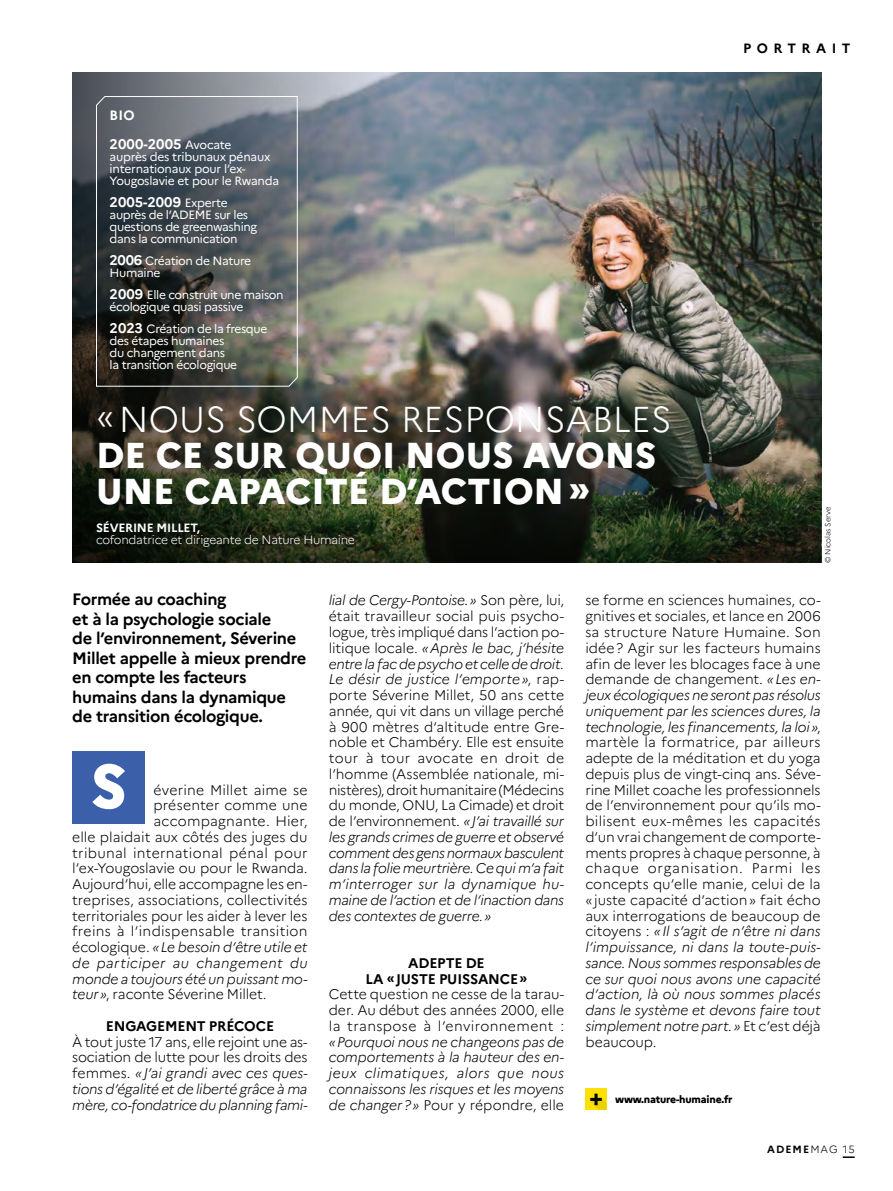
<style>
.page{position:relative;width:893px;height:1191px;background:#fff}
.page>*{position:absolute;margin:0;border:0;box-sizing:border-box;transform-origin:0 0}
.t1{font:800 61.5px "Marianne";color:#fff}
.t2{font:800 36px/36px "Marianne";color:#fff}
.t3{font:300 36px "Marianne";color:#fff}
.t4{font:700 16.5px/19.5px "Marianne";letter-spacing:-.02em;color:#000}
.t5{font:300 13.95px/15.8px "Marianne";letter-spacing:-.005em;color:#000;text-align:justify}
.t6{font:italic 300 13.95px/15.8px "Marianne";letter-spacing:-.015em;color:#000;text-align:justify}
.t7{font:300 13.95px "Marianne";letter-spacing:.02em;color:#000}
.t8{font:700 13.95px/15.8px "Marianne";letter-spacing:-.01em;color:#000;text-align:center}
.t9{font:300 13.95px "Marianne";letter-spacing:.015em;color:#000}
.t10{font:700 13.95px "Marianne";color:#fff}
.t11{font:italic 300 13.95px "Marianne";letter-spacing:.035em;color:#000}
.t12{font:700 13.5px "Marianne";letter-spacing:.4em;color:#000}
.t13{font:700 13.5px "Marianne";color:#fff}
.t14{font:12px/12px "Marianne";letter-spacing:-.03em;color:#fff}
.t15{font:300 12px "Marianne";letter-spacing:-.02em;color:#fff}
.t16{font:700 12px "Marianne";letter-spacing:-.02em;color:#fff}
.t17{font:800 10.5px "Marianne";letter-spacing:-.02em;color:#000}
.t18{font:700 10.5px "Marianne";letter-spacing:.1em;color:#000}
.t19{font:300 7.5px "Marianne";letter-spacing:-.01em;color:#000}
.s1{font-weight:400;font-size:12px}
.s2{font-weight:700;font-size:13.95px}
.s3{font-style:normal}
.s4{font-style:italic}
.s5{font-weight:300}
</style>
<div class="page">
<img style="left:405px;top:72px;width:416px;height:377px">
<svg style="left:405px;top:449px;width:416px;height:114px;background:#242a1d"></svg>
<svg style="left:843px;top:1156px;width:12px;height:2px"></svg>
<img style="left:72px;top:72px;width:333px;height:491px">
<div style="left:73px;top:751px;width:72px;height:73px;background:#3b5fa9"></div>
<svg style="left:96px;top:95px;width:202px;height:292px;background:#4e5254"></svg>
<div style="left:585px;top:1088px;width:22px;height:22px;background:#ffe000"></div>
<svg style="left:590px;top:1093px;width:17px;height:17px"></svg>
<p class="t13" style="left:110px;top:107px;width:27px">BIO</p>
<p class="t10" style="left:110px;top:136px;width:123px">2000-2005 <span class="s1">Avocate</span></p>
<p class="t14" style="left:110px;top:151px;width:171px">auprès des tribunaux pénaux internationaux pour l’ex-<br>Yougoslavie et pour le Rwanda</p>
<p class="t10" style="left:110px;top:194px;width:119px">2005-2009 <span class="s1">Experte</span></p>
<p class="t14" style="left:110px;top:209px;width:149px">auprès de l’ADEME sur les questions de greenwashing dans la communication</p>
<p class="t14" style="left:110px;top:255px;width:143px"><span class="s2">2006</span> Création de Nature<br>Humaine</p>
<p class="t14" style="left:110px;top:289px;width:176px"><span class="s2">2009</span> Elle construit une maison écologique quasi passive</p>
<p class="t14" style="left:110px;top:323px;width:159px"><span class="s2">2023</span> Création de la fresque des étapes humaines<br>du changement dans<br>la transition écologique</p>
<h2 class="t3" style="left:96px;top:397px;width:577px">«NOUS SOMMES RESPONSABLES</h2>
<h2 class="t2" style="left:96px;top:437px;width:562px">DE CE SUR QUOI NOUS AVONS<br>UNE CAPACITÉ D’ACTION»</h2>
<p class="t16" style="left:96px;top:520px;width:105px">SÉVERINE MILLET,</p>
<p class="t15" style="left:96px;top:532px;width:260px">cofondatrice et dirigeante de Nature Humaine</p>
<p class="t12" style="left:743px;top:40px;width:109px">PORTRAIT</p>
<p class="t19" style="left:823px;top:563px;width:57px;rotate:-90deg">© Nicolas Serve</p>
<p class="t4" style="left:72px;top:589px;width:235px">Formée au coaching<br>et à la psychologie sociale<br>de l’environnement, Séverine<br>Millet appelle à mieux prendre en compte les facteurs humains dans la dynamique de transition écologique.</p>
<h1 class="t1" style="left:91px;top:748px;width:38px">S</h1>
<p class="t9" style="left:153px;top:781px;width:156px">éverine Millet aime se</p>
<p class="t5" style="left:153px;top:797px;width:156px">présenter comme une</p>
<p class="t9" style="left:153px;top:812px;width:156px">accompagnante. Hier,</p>
<p class="t5" style="left:72px;top:829px;width:237px">elle plaidait aux côtés des juges du</p>
<p class="t7" style="left:72px;top:844px;width:237px">tribunal international pénal pour</p>
<p class="t5" style="left:72px;top:860px;width:237px">l’ex-Yougoslavie ou pour le Rwanda.</p>
<p class="t5" style="left:72px;top:876px;width:237px">Aujourd’hui, elle accompagne les en-</p>
<p class="t5" style="left:72px;top:892px;width:237px">treprises, associations, collectivités</p>
<p class="t5" style="left:72px;top:907px;width:237px">territoriales pour les aider à lever les</p>
<p class="t7" style="left:72px;top:923px;width:237px">freins à l’indispensable transition</p>
<p class="t6" style="left:72px;top:939px;width:237px"><span class="s3">écologique.</span> «Le besoin d’être utile et</p>
<p class="t11" style="left:72px;top:954px;width:237px">de participer au changement du</p>
<p class="t6" style="left:72px;top:970px;width:237px">monde a toujours été un puissant mo-</p>
<p class="t5" style="left:72px;top:986px;width:196px"><span class="s4">teur»</span>, raconte Séverine Millet.</p>
<p class="t8" style="left:106px;top:1018px;width:170px">ENGAGEMENT PRÉCOCE</p>
<p class="t6" style="left:72px;top:1033px;width:237px"><span class="s3">À tout juste 17 ans, elle rejoint une as&shy;sociation de lutte pour les droits des femmes.</span> «J’ai grandi avec ces ques&shy;tions d’égalité et de liberté grâce à ma mère, co-fondatrice du planning fami-</p>
<p class="t5" style="left:329px;top:592px;width:237px"><span class="s4">lial de Cergy-Pontoise.»</span> Son père, lui, était travailleur social puis psycho&shy;logue, très impliqué dans l’action po&shy;litique locale. <span class="s4">«Après le bac, j’hésite entre la fac de psycho et celle de droit.<br>Le désir de justice l’emporte»</span>, rap&shy;porte Séverine Millet, 50 ans cette année, qui vit dans un village perché à 900 mètres d’altitude entre Gre&shy;noble et Chambéry. Elle est ensuite tour à tour avocate en droit de l’homme (Assemblée nationale, mi&shy;nistères), droit humanitaire (Médecins du monde, ONU, La Cimade) et droit de l’environnement. <span class="s4">«J’ai travaillé sur les grands crimes de guerre et observé comment des gens normaux basculent dans la folie meurtrière. Ce qui m’a fait m’interroger sur la dynamique hu&shy;maine de l’action et de l’inaction dans des contextes de guerre.»</span></p>
<p class="t8" style="left:365px;top:955px;width:164px">ADEPTE DE<br>LA «JUSTE PUISSANCE»</p>
<p class="t5" style="left:329px;top:986px;width:237px">Cette question ne cesse de la tarau&shy;der. Au début des années 2000, elle la transpose à l’environnement :</p>
<p class="t6" style="left:329px;top:1033px;width:237px">«Pourquoi nous ne changeons pas de comportements à la hauteur des en&shy;jeux climatiques, alors que nous connaissons les risques et les moyens de changer?» <span class="s3">Pour y répondre, elle</span></p>
<p class="t5" style="left:585px;top:592px;width:237px">se forme en sciences humaines, co&shy;gnitives et sociales, et lance en 2006 sa structure Nature Humaine. Son idée? Agir sur les facteurs humains afin de lever les blocages face à une demande de changement. <span class="s4">«Les en&shy;jeux écologiques ne seront pas résolus uniquement par les sciences dures, la technologie, les financements, la loi»</span>, martèle la formatrice, par ailleurs adepte de la méditation et du yoga depuis plus de vingt-cinq ans. Séve&shy;rine Millet coache les professionnels de l’environnement pour qu’ils mo&shy;bilisent eux-mêmes les capacités d’un vrai changement de comporte&shy;ments propres à chaque personne, à chaque organisation. Parmi les concepts qu’elle manie, celui de la «juste capacité d’action» fait écho aux interrogations de beaucoup de citoyens : <span class="s4">« Il s’agit de n’être ni dans l’impuissance, ni dans la toute-puis&shy;sance. Nous sommes responsables de ce sur quoi nous avons une capacité d’action, là où nous sommes placés dans le système et devons faire tout simplement notre part.»</span> Et c’est déjà beaucoup.</p>
<p class="t17" style="left:615px;top:1093px;width:119px">www.nature-humaine.fr</p>
<p class="t18" style="left:767px;top:1142px;width:89px">ADEME<span class="s5">MAG 15</span></p>
</div>
